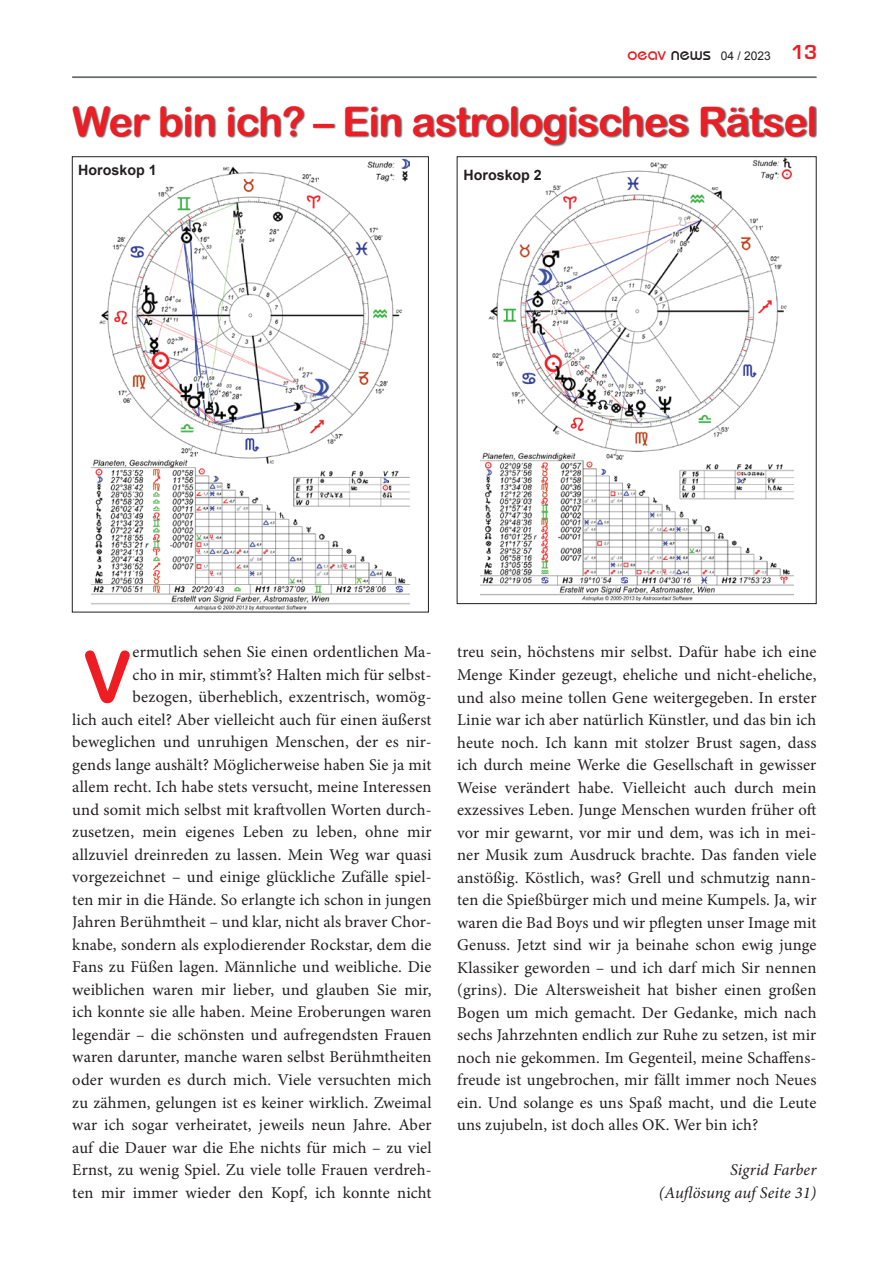
<style>
.page{position:relative;width:893px;height:1263px;background:#fff}
.page>*{position:absolute;margin:0;border:0;box-sizing:border-box;transform-origin:0 0}
.t1{font:71.25px "Arial Rounded MT Bold";color:#ee1d23}
.t2{font:40.5px "Arial Rounded MT Bold";letter-spacing:-.02em;color:#ee1d23}
.t3{font:16.5px/22.5px "Minion Pro";letter-spacing:.01em;color:#231f20;text-align:right}
.t4{font:italic 16.5px/22.5px "Minion Pro";color:#231f20;text-align:right}
.t5{font:700 14.25px "Arial";color:#231f20}
.t6{font:12px "Arial";color:#231f20}
.s1{font-family:"Bimini Normal";font-size:18px;color:#ee1d23}
.s2{font-family:"Bimini Normal";font-size:18px}
.s3{font-family:"Eurostile";font-weight:700;font-size:21px;color:#ee1d23}
</style>
<div class="page">
<hr style="left:72px;top:77px;width:744px;height:1px;background:#6c6d70">
<img style="left:91px;top:158px;width:318px;height:452px">
<img style="left:480px;top:158px;width:313px;height:443px">
<img style="left:73px;top:106px;width:744px;height:40px">
<p class="t6" style="left:628px;top:48px;width:191px"><span class="s1">oeav</span> <span class="s2">news</span> 04 / 2023 <span class="s3">13</span></p>
<h2 class="t2" style="left:72px;top:97px;width:747px">Wer bin ich? – Ein astrologisches Rätsel</h2>
<p class="t5" style="left:78px;top:160px;width:80px">Horoskop 1</p>
<p class="t5" style="left:463px;top:166px;width:80px">Horoskop 2</p>
<p class="t3" style="left:72px;top:641px;width:361px">ermutlich sehen Sie einen ordentlichen Ma-<br>cho in mir, stimmt’s? Halten mich für selbst&shy;bezogen, überheblich, exzentrisch, womög-<br>lich auch eitel? Aber vielleicht auch für einen äußerst beweglichen und unruhigen Menschen, der es nir&shy;gends lange aushält? Möglicherweise haben Sie ja mit allem recht. Ich habe stets versucht, meine Interessen und somit mich selbst mit kraftvollen Worten durch&shy;zusetzen, mein eigenes Leben zu leben, ohne mir allzuviel dreinreden zu lassen. Mein Weg war quasi vorgezeichnet – und einige glückliche Zufälle spiel&shy;ten mir in die Hände. So erlangte ich schon in jungen Jahren Berühmtheit – und klar, nicht als braver Chor&shy;knabe, sondern als explodierender Rockstar, dem die Fans zu Füßen lagen. Männliche und weibliche. Die weiblichen waren mir lieber, und glauben Sie mir, ich konnte sie alle haben. Meine Eroberungen waren legendär – die schönsten und aufregendsten Frauen waren darunter, manche waren selbst Berühmtheiten oder wurden es durch mich. Viele versuchten mich zu zähmen, gelungen ist es keiner wirklich. Zweimal war ich sogar verheiratet, jeweils neun Jahre. Aber auf die Dauer war die Ehe nichts für mich – zu viel Ernst, zu wenig Spiel. Zu viele tolle Frauen verdreh&shy;ten mir immer wieder den Kopf, ich konnte nicht</p>
<p class="t3" style="left:457px;top:641px;width:361px;text-align:justify">treu sein, höchstens mir selbst. Dafür habe ich eine Menge Kinder gezeugt, eheliche und nicht-eheliche, und also meine tollen Gene weitergegeben. In erster Linie war ich aber natürlich Künstler, und das bin ich heute noch. Ich kann mit stolzer Brust sagen, dass ich durch meine Werke die Gesellschaft in gewisser Weise verändert habe. Vielleicht auch durch mein exzessives Leben. Junge Menschen wurden früher oft vor mir gewarnt, vor mir und dem, was ich in mei&shy;ner Musik zum Ausdruck brachte. Das fanden viele anstößig. Köstlich, was? Grell und schmutzig nann&shy;ten die Spießbürger mich und meine Kumpels. Ja, wir waren die Bad Boys und wir pflegten unser Image mit Genuss. Jetzt sind wir ja beinahe schon ewig junge Klassiker geworden – und ich darf mich Sir nennen (grins). Die Altersweisheit hat bisher einen großen Bogen um mich gemacht. Der Gedanke, mich nach sechs Jahrzehnten endlich zur Ruhe zu setzen, ist mir noch nie gekommen. Im Gegenteil, meine Schaffens&shy;freude ist ungebrochen, mir fällt immer noch Neues ein. Und solange es uns Spaß macht, und die Leute uns zujubeln, ist doch alles OK. Wer bin ich?</p>
<h1 class="t1" style="left:83px;top:635px;width:50px">V</h1>
<p class="t4" style="left:659px;top:1158px;width:159px">Sigrid Farber (Auflösung auf Seite 31)</p>
</div>
